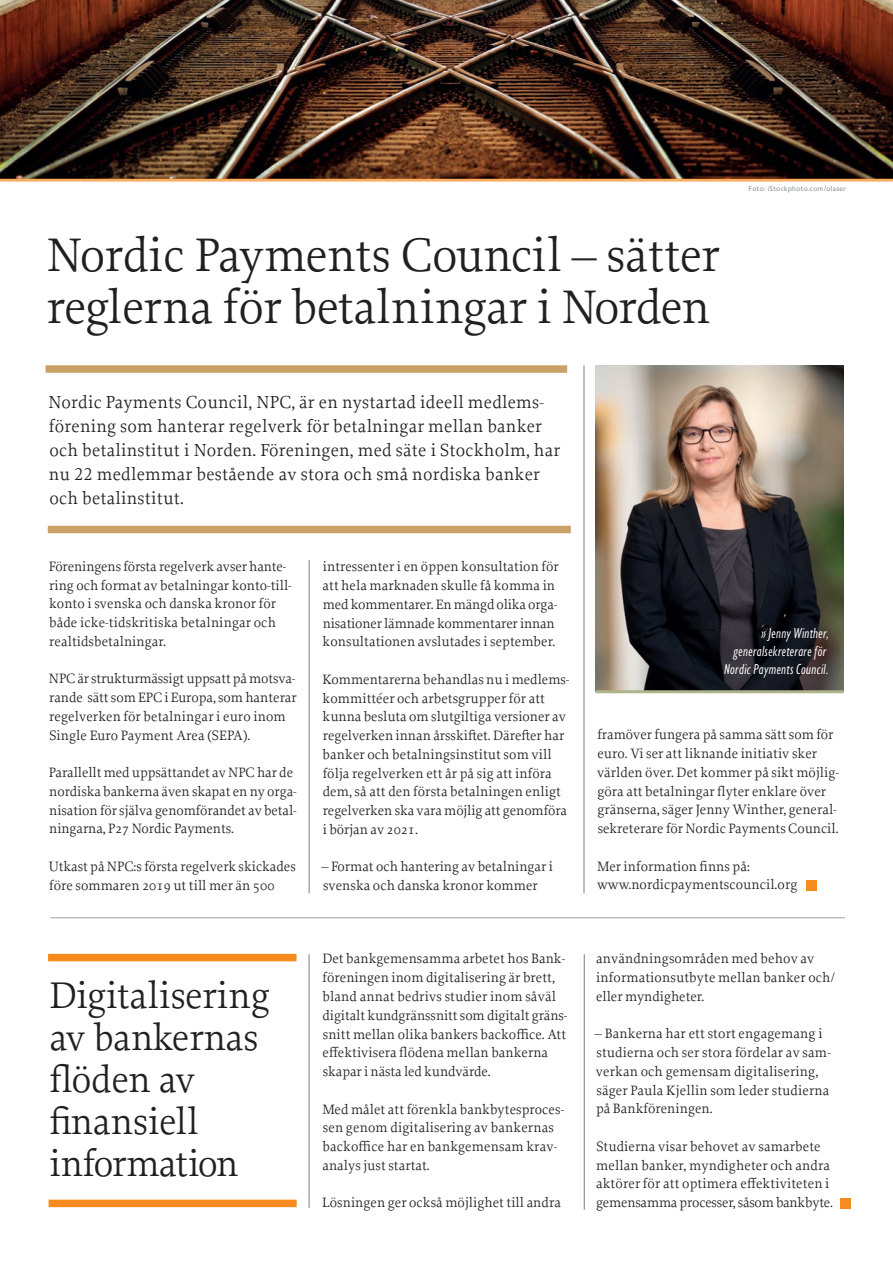
<style>
.page{position:relative;width:893px;height:1263px;background:#fff}
.page>*{position:absolute;margin:0;border:0;box-sizing:border-box;transform-origin:0 0}
.t1{font:49.5px/52.5px "Proforma";letter-spacing:-.01em;color:#231f20}
.t2{font:39px/42px "Proforma";letter-spacing:-.01em;color:#231f20}
.t3{font:18.3px/24px "Proforma";letter-spacing:.015em;color:#231f20}
.t4{font:italic condensed 15px/18px "Gill Sans Nova";letter-spacing:.025em;color:#fff;text-align:right}
.t5{font:14.25px/18.8px "Proforma";letter-spacing:.005em;color:#231f20}
.t6{font:7.5px "Gill Sans Nova";letter-spacing:.05em;color:#7a7c7f}
</style>
<div class="page">
<hr style="left:50px;top:917px;width:795px;height:1px;background:#808285">
<hr style="left:584px;top:365px;width:1px;height:528px;background:#7a7c7f">
<hr style="left:309px;top:560px;width:1px;height:333px;background:#7a7c7f">
<hr style="left:584px;top:954px;width:1px;height:255px;background:#7a7c7f">
<hr style="left:309px;top:954px;width:1px;height:254px;background:#7a7c7f">
<img style="left:596px;top:365px;width:248px;height:325px">
<div style="left:48px;top:526px;width:523px;height:7px;background:#cba16a"></div>
<div style="left:49px;top:1199px;width:248px;height:8px;background:#f68b1f"></div>
<div style="left:48px;top:954px;width:249px;height:7px;background:#f68b1f"></div>
<div style="left:46px;top:365px;width:521px;height:8px;background:#cba16a"></div>
<div style="left:806px;top:880px;width:11px;height:10px;background:#f68b1f"></div>
<div style="left:840px;top:1198px;width:10px;height:10px;background:#f68b1f"></div>
<hr style="left:596px;top:690px;width:248px;height:3px;background:#aeb58a">
<img style="left:0;top:0;width:893px;height:179px">
<hr style="left:0;top:179px;width:893px;height:3px;background:#f68b1f">
<h1 class="t1" style="left:47px;top:227px;width:675px">Nordic Payments Council – sätter reglerna för betalningar i Norden</h1>
<p class="t3" style="left:49px;top:390px;width:513px">Nordic Payments Council, NPC, är en nystartad ideell medlems&shy;förening som hanterar regelverk för betalningar mellan banker och betalinstitut i Norden. Föreningen, med säte i Stockholm, har nu 22 medlemmar bestående av stora och små nordiska banker och betalinstitut.</p>
<p class="t6" style="left:749px;top:184px;width:99px">Foto: iStockphoto.com/olaser</p>
<p class="t5" style="left:49px;top:557px;width:244px">Föreningens första regelverk avser hante&shy;ring och format av betalningar konto-till&shy;konto i svenska och danska kronor för både icke-tidskritiska betalningar och realtidsbetalningar.</p>
<p class="t5" style="left:49px;top:669px;width:249px">NPC är strukturmässigt uppsatt på motsva&shy;rande sätt som EPC i Europa, som hanterar regelverken för betalningar i euro inom Single Euro Payment Area (SEPA).</p>
<p class="t5" style="left:49px;top:763px;width:249px">Parallellt med uppsättandet av NPC har de nordiska bankerna även skapat en ny orga&shy;nisation för själva genomförandet av betal&shy;ningarna, P27 Nordic Payments.</p>
<p class="t5" style="left:49px;top:857px;width:248px">Utkast på NPC:s första regelverk skickades före sommaren 2019 ut till mer än 500</p>
<h2 class="t2" style="left:49px;top:973px;width:222px">Digitalisering av bankernas flöden av finansiell information</h2>
<p class="t5" style="left:323px;top:557px;width:238px">intressenter i en öppen konsultation för att hela marknaden skulle få komma in med kommentarer. En mängd olika orga&shy;nisationer lämnade kommentarer innan konsultationen avslutades i september.</p>
<p class="t5" style="left:322px;top:670px;width:249px">Kommentarerna behandlas nu i medlems&shy;kommittéer och arbetsgrupper för att kunna besluta om slutgiltiga versioner av regelverken innan årsskiftet. Därefter har banker och betalningsinstitut som vill följa regelverken ett år på sig att införa dem, så att den första betalningen enligt regelverken ska vara möjlig att genomföra i början av 2021.</p>
<p class="t5" style="left:321px;top:857px;width:233px">– Format och hantering av betalningar i svenska och danska kronor kommer</p>
<p class="t5" style="left:322px;top:949px;width:247px">Det bankgemensamma arbetet hos Bank&shy;föreningen inom digitalisering är brett, bland annat bedrivs studier inom såväl digitalt kundgränssnitt som digitalt gräns&shy;snitt mellan olika bankers backoffice. Att effektivisera flödena mellan bankerna skapar i nästa led kundvärde.</p>
<p class="t5" style="left:322px;top:1099px;width:243px">Med målet att förenkla bankbytesproces&shy;sen genom digitalisering av bankernas backoffice har en bankgemensam krav&shy;analys just startat.</p>
<p class="t5" style="left:322px;top:1193px;width:240px">Lösningen ger också möjlighet till andra</p>
<p class="t4" style="left:724px;top:624px;width:106px">» Jenny Winther, generalsekreterare för<br>Nordic Payments Council.</p>
<p class="t5" style="left:597px;top:725px;width:243px">framöver fungera på samma sätt som för euro. Vi ser att liknande initiativ sker världen över. Det kommer på sikt möjlig&shy;göra att betalningar flyter enklare över gränserna, säger Jenny Winther, general&shy;sekreterare för Nordic Payments Council.</p>
<p class="t5" style="left:597px;top:856px;width:202px">Mer information finns på: www.nordicpaymentscouncil.org</p>
<p class="t5" style="left:596px;top:949px;width:240px">användningsområden med behov av informationsutbyte mellan banker och/ eller myndigheter.</p>
<p class="t5" style="left:595px;top:1024px;width:236px">– Bankerna har ett stort engagemang i studierna och ser stora fördelar av sam-- verkan och gemensam digitalisering, säger Paula Kjellin som leder studierna på Bankföreningen.</p>
<p class="t5" style="left:596px;top:1137px;width:238px">Studierna visar behovet av samarbete mellan banker, myndigheter och andra aktörer för att optimera effektiviteten i gemensamma processer, såsom bankbyte.</p>
</div>
